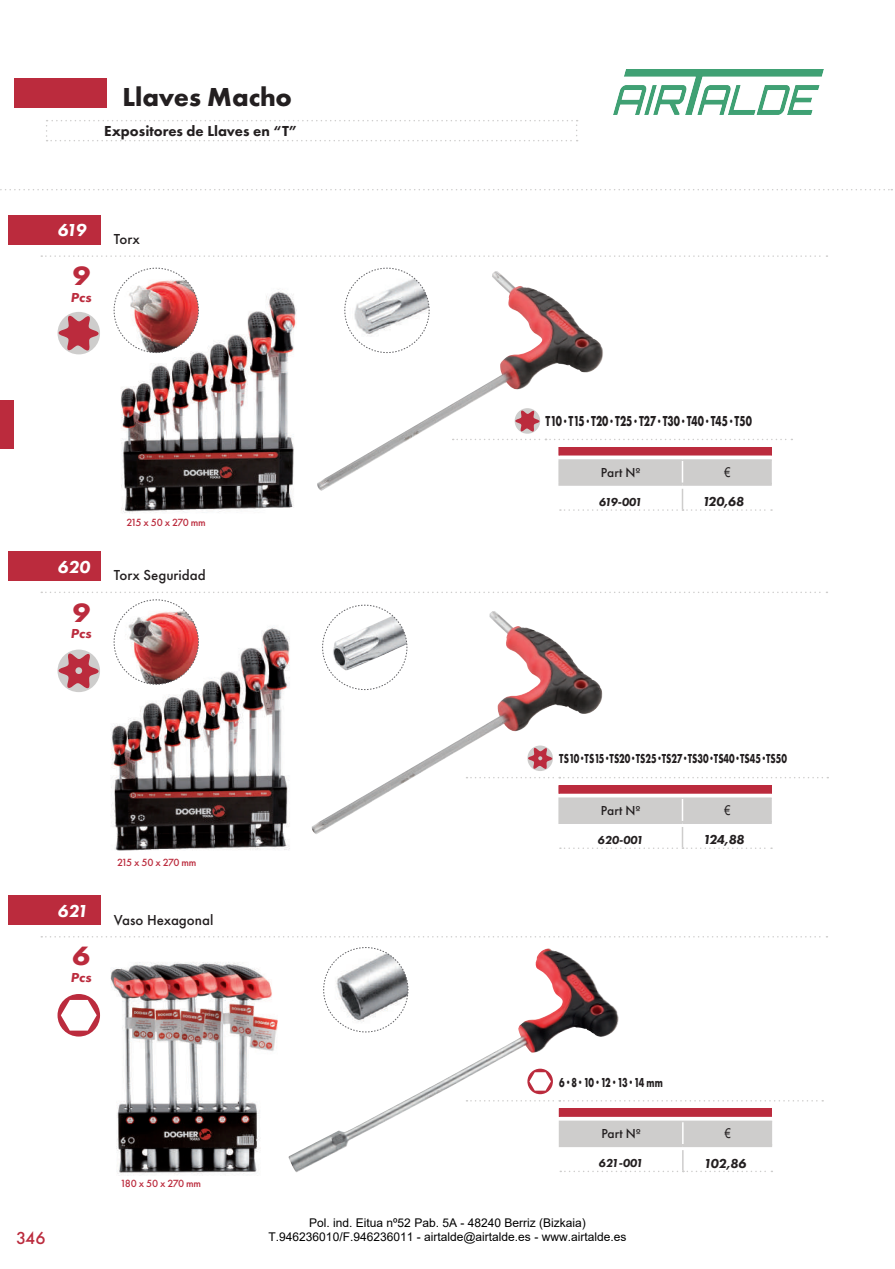
<style>
.page{position:relative;width:895px;height:1269px;background:#fff}
.page>*{position:absolute;margin:0;border:0;box-sizing:border-box;transform-origin:0 0}
.t1{font:italic 700 27.6px "Futura PT";color:#bb2b3d;scale:1.08 1}
.t2{font:700 27px "Futura PT";color:#231f20}
.t3{font:italic 800 18px "Futura PT";letter-spacing:-.04em;color:#fff}
.t4{font:500 18px "Futura PT";color:#bb2b3d}
.t5{font:700 15px "Futura PT";color:#231f20;scale:.69 1}
.t6{font:500 15px "Futura PT";color:#231f20}
.t7{font:800 15px "Futura PT";color:#231f20}
.t8{font:700 13.5px "Futura PT";color:#231f20;scale:.69 1}
.t9{font:500 13.5px "Futura PT";color:#231f20}
.t10{font:italic 800 13.5px "Futura PT";letter-spacing:-.01em;color:#231f20}
.t11{font:italic 800 13.5px "Futura PT";color:#bb2b3d;scale:1.08 1}
.t12{font:13.5px "Arial";color:#231f20;scale:.8 1}
.t13{font:12px/14.4px "Arial";color:#000;text-align:center}
.t14{font:italic 800 12px "Futura PT";letter-spacing:-.045em;color:#231f20}
.t15{font:500 10.8px "Futura PT";letter-spacing:-.07em;color:#bb2b3d}
.t16{font:500 10.8px "Futura PT";letter-spacing:-.05em;color:#bb2b3d}
.s1{font-size:13.5px}
</style>
<div class="page">
<svg style="left:46px;top:120px;width:532px;height:21px"></svg>
<div style="left:14px;top:78px;width:92px;height:29px;background:#bb2b3d"></div>
<svg style="left:0;top:189px;width:892px;height:1px"></svg>
<div style="left:0;top:400px;width:14px;height:48px;background:#bb2b3d"></div>
<img style="left:288px;top:948px;width:331px;height:224px">
<img style="left:70px;top:962px;width:208px;height:214px">
<img style="left:73px;top:627px;width:239px;height:224px">
<img style="left:312px;top:611px;width:291px;height:223px">
<div style="left:9px;top:551px;width:92px;height:29px;background:#bb2b3d"></div>
<svg style="left:41px;top:591px;width:786px;height:2px"></svg>
<svg style="left:558px;top:785px;width:214px;height:63px"></svg>
<svg style="left:466px;top:776px;width:362px;height:2px"></svg>
<svg style="left:527px;top:745px;width:26px;height:26px"></svg>
<svg style="left:528px;top:747px;width:24px;height:22px"></svg>
<svg style="left:58px;top:649px;width:42px;height:43px"></svg>
<svg style="left:58px;top:652px;width:41px;height:37px"></svg>
<div style="left:75px;top:667px;width:7px;height:7px;background:#cecdcc;border-radius:50%"></div>
<div style="left:9px;top:895px;width:92px;height:29px;background:#bb2b3d"></div>
<svg style="left:41px;top:936px;width:786px;height:1px"></svg>
<svg style="left:559px;top:1108px;width:213px;height:41px;background:#d0adb0"></svg>
<hr style="left:559px;top:1120px;width:124px;height:1px;background:#cecdcc">
<hr style="left:559px;top:1143px;width:124px;height:3px;background:#cecdcc">
<hr style="left:683px;top:1120px;width:89px;height:1px;background:#cecdcc">
<hr style="left:683px;top:1143px;width:89px;height:3px;background:#cecdcc">
<hr style="left:682px;top:1149px;width:2px;height:21px;background:#cecdcc">
<svg style="left:560px;top:1170px;width:212px;height:1px"></svg>
<svg style="left:466px;top:1099px;width:357px;height:2px"></svg>
<svg style="left:527px;top:1068px;width:26px;height:25px"></svg>
<svg style="left:529px;top:1071px;width:22px;height:19px"></svg>
<svg style="left:58px;top:993px;width:42px;height:43px"></svg>
<svg style="left:61px;top:999px;width:36px;height:31px"></svg>
<img style="left:113px;top:599px;width:86px;height:85px">
<svg style="left:322px;top:604px;width:86px;height:86px"></svg>
<img style="left:87px;top:289px;width:210px;height:224px">
<div style="left:9px;top:215px;width:92px;height:29px;background:#bb2b3d"></div>
<svg style="left:41px;top:255px;width:786px;height:2px"></svg>
<svg style="left:559px;top:447px;width:213px;height:63px"></svg>
<svg style="left:605px;top:438px;width:187px;height:2px"></svg>
<img style="left:113px;top:267px;width:86px;height:86px">
<div style="left:58px;top:312px;width:42px;height:42px;background:#cecdcc;border-radius:50%"></div>
<svg style="left:58px;top:314px;width:41px;height:37px"></svg>
<svg style="left:371px;top:267px;width:32px;height:4px"></svg>
<svg style="left:323px;top:947px;width:86px;height:85px"></svg>
<img style="left:317px;top:271px;width:288px;height:220px">
<img style="left:613px;top:70px;width:211px;height:44px">
<h2 class="t2" style="left:122px;top:79px;width:171px">Llaves Macho</h2>
<p class="t7" style="left:104px;top:122px;width:194px">Expositores de Llaves en “T”</p>
<h3 class="t3" style="left:58px;top:219px;width:30px">619</h3>
<h1 class="t1" style="left:72px;top:259px;width:18px">9</h1>
<p class="t11" style="left:71px;top:289px;width:21px">Pcs</p>
<p class="t6" style="left:114px;top:230px;width:28px">Torx</p>
<h3 class="t3" style="left:58px;top:555px;width:34px">620</h3>
<h1 class="t1" style="left:72px;top:595px;width:18px">9</h1>
<p class="t11" style="left:71px;top:625px;width:21px">Pcs</p>
<p class="t15" style="left:127px;top:516px;width:81px">215 x 50 x 270 mm</p>
<p class="t6" style="left:114px;top:566px;width:94px">Torx Seguridad</p>
<p class="t5" style="left:545px;top:411px;width:301px">T10 <span class="s1">·</span> T15 <span class="s1">·</span> T20 <span class="s1">·</span> T25 <span class="s1">·</span> T27 <span class="s1">·</span> T30 <span class="s1">·</span> T40 <span class="s1">·</span> T45 <span class="s1">·</span> T50</p>
<p class="t9" style="left:601px;top:464px;width:41px">Part Nº</p>
<p class="t12" style="left:724px;top:463px;width:9px">€</p>
<p class="t14" style="left:599px;top:494px;width:45px">619-001</p>
<p class="t10" style="left:702px;top:493px;width:43px">120,68</p>
<h3 class="t3" style="left:58px;top:899px;width:32px">621</h3>
<h1 class="t1" style="left:72px;top:938px;width:18px">6</h1>
<p class="t11" style="left:71px;top:968px;width:21px">Pcs</p>
<p class="t15" style="left:117px;top:856px;width:81px">215 x 50 x 270 mm</p>
<p class="t6" style="left:114px;top:910px;width:101px">Vaso Hexagonal</p>
<h3 class="t4" style="left:16px;top:1226px;width:31px">346</h3>
<p class="t16" style="left:120px;top:1176px;width:82px">180 x 50 x 270 mm</p>
<p class="t8" style="left:559px;top:750px;width:332px">TS10 · TS15 · TS20 · TS25 · TS27 · TS30 · TS40 · TS45 · TS50</p>
<p class="t9" style="left:601px;top:802px;width:41px">Part Nº</p>
<p class="t12" style="left:724px;top:801px;width:9px">€</p>
<p class="t14" style="left:598px;top:832px;width:47px">620-001</p>
<p class="t10" style="left:703px;top:831px;width:43px">124,88</p>
<p class="t8" style="left:559px;top:1073px;width:152px">6 · 8 · 10 · 12 · 13 · 14 mm</p>
<p class="t9" style="left:601px;top:1125px;width:41px">Part Nº</p>
<p class="t12" style="left:725px;top:1124px;width:9px">€</p>
<p class="t14" style="left:599px;top:1155px;width:46px">621-001</p>
<p class="t10" style="left:703px;top:1154px;width:44px">102,86</p>
<p class="t13" style="left:269px;top:1215px;width:359px">Pol. ind. Eitua nº52 Pab. 5A - 48240 Berriz (Bizkaia)<br>T.946236010/F.946236011 - airtalde@airtalde.es - www.airtalde.es</p>
</div>
